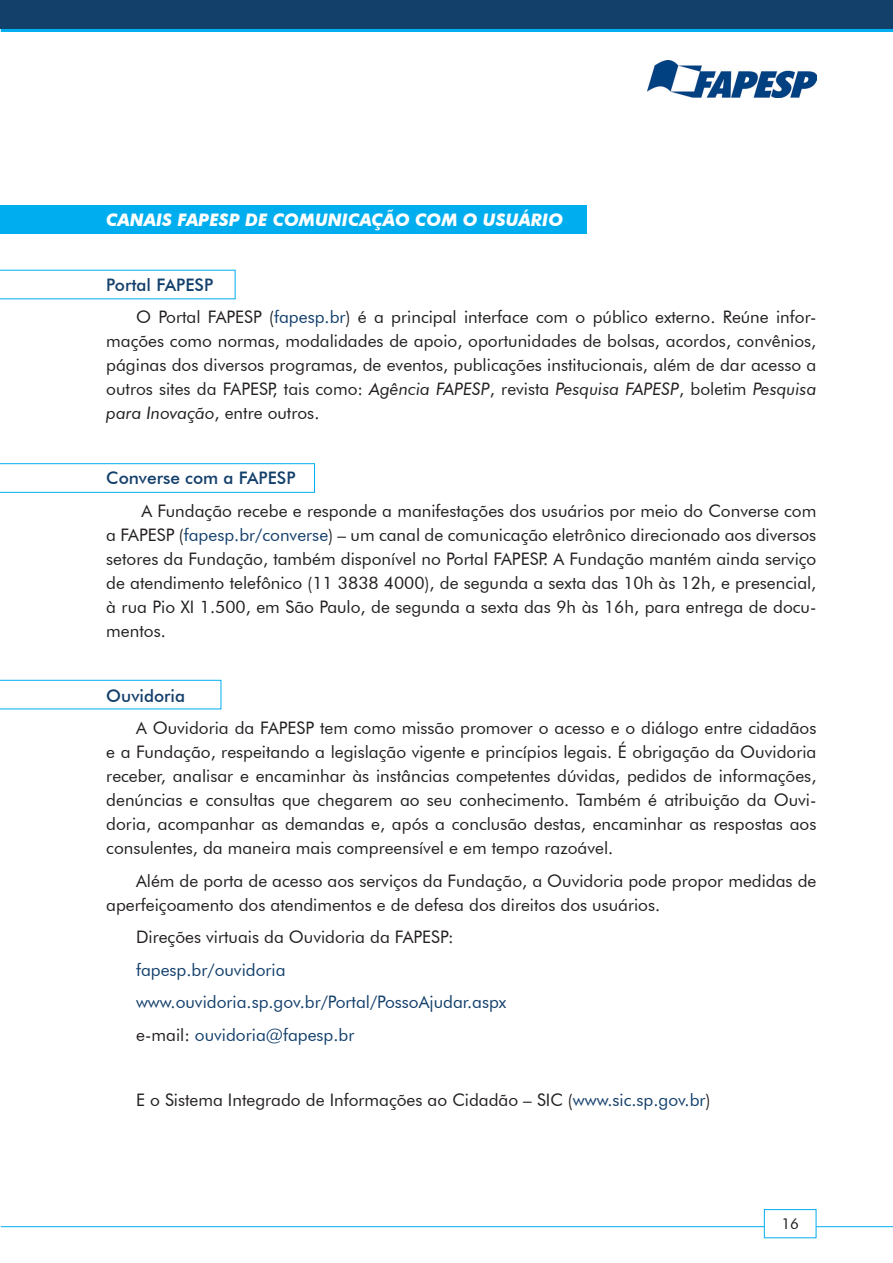
<style>
.page{position:relative;width:893px;height:1263px;background:#fff}
.page>*{position:absolute;margin:0;border:0;box-sizing:border-box;transform-origin:0 0}
.t1{font:17.25px/24px "Futura BT";color:#231f20;text-align:justify}
.t2{font:17.25px/32.5px "Futura BT";color:#133f6b}
.t3{font:italic 700 17.25px "Futura BT";color:#fff}
.t4{font:500 17.25px "Futura BT";color:#133f6b}
.t5{font:15px "Futura BT";color:#231f20}
.s1{font-weight:500;color:#133f6b}
.s2{color:#133f6b}
.s3{font-style:italic}
.s4{color:#231f20}
</style>
<div class="page">
<img style="left:648px;top:60px;width:168px;height:37px">
<div style="left:1px;top:0;width:892px;height:29px;background:#133f6b"></div>
<hr style="left:1px;top:29px;width:892px;height:3px;background:#00aeef">
<hr style="left:1px;top:1226px;width:892px;height:1px;background:#00aeef">
<div style="left:764px;top:1209px;width:52px;height:29px;background:#fff;border:1px solid #00aeef"></div>
<div style="left:0;top:206px;width:587px;height:28px;background:#00aeef"></div>
<svg style="left:0;top:680px;width:221px;height:29px"></svg>
<svg style="left:0;top:270px;width:235px;height:29px"></svg>
<svg style="left:0;top:463px;width:315px;height:29px"></svg>
<p class="t3" style="left:106px;top:209px;width:458px">CANAIS FAPESP DE COMUNICAÇÃO COM O USUÁRIO</p>
<p class="t1" style="left:136px;top:268px;width:682px;line-height:32.5px;text-indent:-30px"><span class="s1">Portal FAPESP<br></span>O Portal FAPESP (<span class="s2">fapesp.br</span>) é a principal interface com o público externo. Reúne infor-</p>
<p class="t1" style="left:106px;top:329px;width:712px">mações como normas, modalidades de apoio, oportunidades de bolsas, acordos, convênios, páginas dos diversos programas, de eventos, publicações institucionais, além de dar acesso a outros sites da FAPESP, tais como: <span class="s3">Agência FAPESP</span>, revista <span class="s3">Pesquisa FAPESP</span>, boletim <span class="s3">Pesquisa para Inovação</span>, entre outros.</p>
<p class="t4" style="left:106px;top:468px;width:191px">Converse com a FAPESP</p>
<p class="t1" style="left:106px;top:498px;width:712px;text-indent:35px">A Fundação recebe e responde a manifestações dos usuários por meio do Converse com a FAPESP (<span class="s2">fapesp.br/converse</span>) – um canal de comunicação eletrônico direcionado aos diversos setores da Fundação, também disponível no Portal FAPESP. A Fundação mantém ainda serviço de atendimento telefônico (11 3838 4000), de segunda a sexta das 10h às 12h, e presencial, à rua Pio XI 1.500, em São Paulo, de segunda a sexta das 9h às 16h, para entrega de docu&shy;mentos.</p>
<p class="t4" style="left:106px;top:685px;width:80px">Ouvidoria</p>
<p class="t1" style="left:106px;top:716px;width:712px;text-indent:30px">A Ouvidoria da FAPESP tem como missão promover o acesso e o diálogo entre cidadãos e a Fundação, respeitando a legislação vigente e princípios legais. É obrigação da Ouvidoria receber, analisar e encaminhar às instâncias competentes dúvidas, pedidos de informações, denúncias e consultas que chegarem ao seu conhecimento. Também é atribuição da Ouvi&shy;doria, acompanhar as demandas e, após a conclusão destas, encaminhar as respostas aos consulentes, da maneira mais compreensível e em tempo razoável.</p>
<p class="t1" style="left:106px;top:868px;width:712px;text-indent:30px">Além de porta de acesso aos serviços da Fundação, a Ouvidoria pode propor medidas de aperfeiçoamento dos atendimentos e de defesa dos direitos dos usuários.</p>
<p class="t1" style="left:136px;top:925px;width:319px">Direções virtuais da Ouvidoria da FAPESP:</p>
<p class="t2" style="left:136px;top:953px;width:372px">fapesp.br/ouvidoria www.ouvidoria.sp.gov.br/Portal/PossoAjudar.aspx <span class="s4">e-mail:</span> ouvidoria@fapesp.br</p>
<p class="t1" style="left:136px;top:1087px;width:576px">E o Sistema Integrado de Informações ao Cidadão – SIC (<span class="s2">www.sic.sp.gov.br</span>)</p>
<p class="t5" style="left:781px;top:1214px;width:19px">16</p>
</div>
